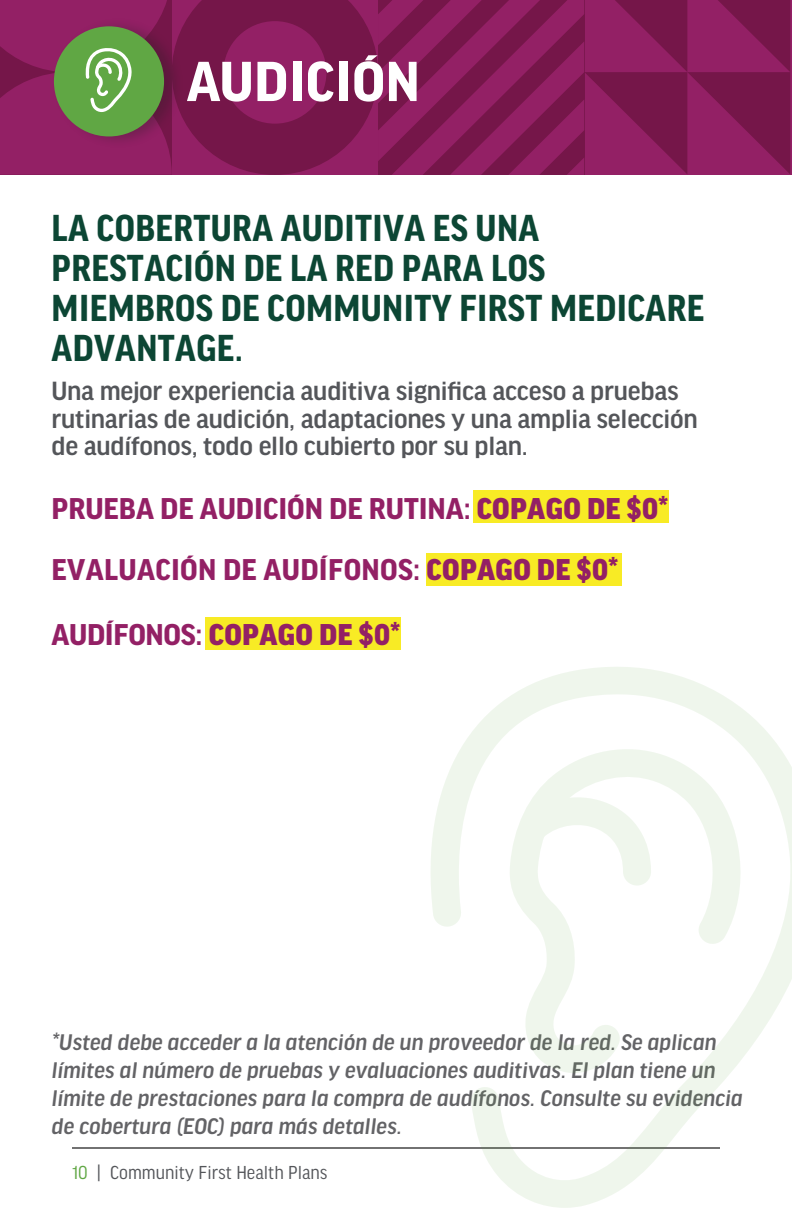
<style>
.page{position:relative;width:792px;height:1224px;background:#fff}
.page>*{position:absolute;margin:0;border:0;box-sizing:border-box;transform-origin:0 0}
.t1{font:700 60px "Good Headline Pro";letter-spacing:.01em;color:#fff}
.t2{font:700 40px/40px "Good Headline Pro Narr";letter-spacing:.01em;color:#0c4634}
.t3{font:700 32px "Good Headline Pro";color:#932065}
.t4{font:900 32px "Good Headline Pro";letter-spacing:.01em;color:#932065}
.t5{font:500 28px/27.6px "Good Headline Pro";letter-spacing:-.01em;color:#54565a}
.BODY{font:italic 500 24px/28px "Good Headline Pro";color:#636366}
.t6{font:20px "Good Headline Pro Narr";color:#54565a}
.s1{font-weight:900}
.s2{font-weight:700}
.s3{color:#60a744}
</style>
<div class="page">
<hr style="left:72px;top:1147px;width:648px;height:2px;background:#454545">
<div style="left:473px;top:490px;width:196px;height:32px;background:#f8eb25"></div>
<div style="left:426px;top:553px;width:196px;height:32px;background:#f8eb25"></div>
<div style="left:206px;top:617px;width:195px;height:33px;background:#f8eb25"></div>
<svg style="left:0;top:0;width:790px;height:175px;background:#832558"></svg>
<svg style="left:429px;top:667px;width:363px;height:541px"></svg>
<svg style="left:519px;top:792px;width:132px;height:94px"></svg>
<p class="t1" style="left:187px;top:53px;width:235px">AUDICIÓN</p>
<p class="t2" style="left:52px;top:208px;width:654px">LA COBERTURA AUDITIVA ES UNA<br>PRESTACIÓN DE LA RED PARA LOS<br>MIEMBROS DE COMMUNITY FIRST MEDICARE<br>ADVANTAGE.</p>
<p class="t5" style="left:51px;top:378px;width:648px">Una mejor experiencia auditiva significa acceso a pruebas rutinarias de audición, adaptaciones y una amplia selección de audífonos, todo ello cubierto por su plan.</p>
<p class="t3" style="left:52px;top:494px;width:618px">PRUEBA DE AUDICIÓN DE RUTINA: <span class="s1">COPAGO DE $0*</span></p>
<p class="t3" style="left:52px;top:555px;width:568px">EVALUACIÓN DE AUDÍFONOS: <span class="s1">COPAGO DE $0*</span></p>
<p class="t4" style="left:51px;top:620px;width:351px"><span class="s2">AUDÍFONOS:</span> COPAGO DE $0*</p>
<p class="BODY" style="left:52px;top:1029px;width:693px">*Usted debe acceder a la atención de un proveedor de la red. Se aplican límites al número de pruebas y evaluaciones auditivas. El plan tiene un límite de prestaciones para la compra de audífonos. Consulte su evidencia de cobertura (EOC) para más detalles.</p>
<p class="t6" style="left:72px;top:1163px;width:257px"><span class="s3">10</span> | Community First Health Plans</p>
</div>
